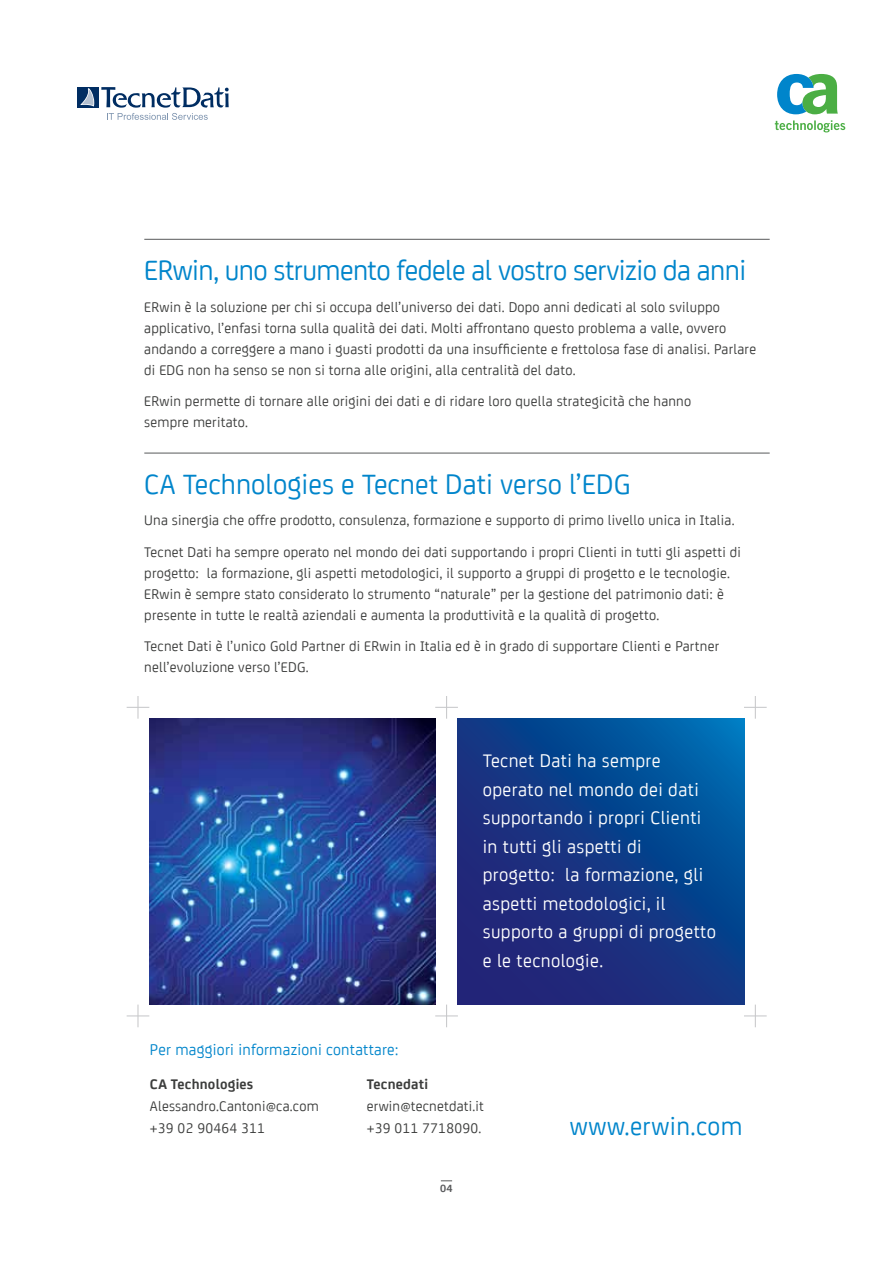
<style>
.page{position:relative;width:893px;height:1263px;background:#fff}
.page>*{position:absolute;margin:0;border:0;box-sizing:border-box;transform-origin:0 0}
.t1{font:30px "CA Sans";letter-spacing:-.02em;color:#0085cb}
.t2{font:30px "CA Sans";color:#0085cb}
.t3{font:27px "CA Sans";letter-spacing:.015em;color:#0085cb}
.t4{font:19.5px/28.5px "CA Sans";letter-spacing:.02em;color:#fff}
.t5{font:16.5px "CA Sans";letter-spacing:.015em;color:#0085cb}
.t6{font:15px/21px "CA Sans";letter-spacing:.015em;color:#3c3d3c}
.t7{font:700 15px "CA Sans";letter-spacing:.015em;color:#3c3d3c}
.t8{font:700 11.25px "CA Sans";color:#58595b}
</style>
<div class="page">
<svg style="left:777px;top:74px;width:61px;height:40px"></svg>
<svg style="left:775px;top:120px;width:70px;height:12px"></svg>
<div style="left:78px;top:87px;width:21px;height:20px;background:#002d62"></div>
<svg style="left:81px;top:88px;width:13px;height:18px"></svg>
<svg style="left:101px;top:87px;width:128px;height:33px"></svg>
<hr style="left:144px;top:239px;width:626px;height:1px;background:#58595b">
<hr style="left:144px;top:453px;width:626px;height:1px;background:#58595b">
<svg style="left:458px;top:719px;width:286px;height:285px;background:#103b88"></svg>
<svg style="left:744px;top:696px;width:23px;height:23px"></svg>
<svg style="left:744px;top:1004px;width:23px;height:23px"></svg>
<svg style="left:127px;top:696px;width:22px;height:23px"></svg>
<svg style="left:435px;top:696px;width:23px;height:23px"></svg>
<svg style="left:127px;top:1004px;width:22px;height:23px"></svg>
<svg style="left:435px;top:1004px;width:23px;height:23px"></svg>
<img style="left:149px;top:719px;width:286px;height:285px">
<h1 class="t1" style="left:144px;top:249px;width:603px">ERwin, uno strumento fedele al vostro servizio da anni</h1>
<p class="t6" style="left:144px;top:295px;width:613px">ERwin è la soluzione per chi si occupa dell’universo dei dati. Dopo anni dedicati al solo sviluppo applicativo, l’enfasi torna sulla qualità dei dati. Molti affrontano questo problema a valle, ovvero andando a correggere a mano i guasti prodotti da una insufficiente e frettolosa fase di analisi. Parlare di EDG non ha senso se non si torna alle origini, alla centralità del dato.</p>
<p class="t6" style="left:144px;top:390px;width:548px">ERwin permette di tornare alle origini dei dati e di ridare loro quella strategicità che hanno sempre meritato.</p>
<h1 class="t2" style="left:144px;top:462px;width:488px">CA Technologies e Tecnet Dati verso l’EDG</h1>
<p class="t6" style="left:144px;top:504px;width:598px;line-height:31.5px">Una sinergia che offre prodotto, consulenza, formazione e supporto di primo livello unica in Italia.<br>Tecnet Dati ha sempre operato nel mondo dei dati supportando i propri Clienti in tutti gli aspetti di</p>
<p class="t6" style="left:144px;top:561px;width:587px">progetto: la formazione, gli aspetti metodologici, il supporto a gruppi di progetto e le tecnologie.<br>ERwin è sempre stato considerato lo strumento “naturale” per la gestione del patrimonio dati: è presente in tutte le realtà aziendali e aumenta la produttività e la qualità di progetto.</p>
<p class="t6" style="left:144px;top:635px;width:576px">Tecnet Dati è l’unico Gold Partner di ERwin in Italia ed è in grado di supportare Clienti e Partner nell’evoluzione verso l’EDG.</p>
<h3 class="t4" style="left:483px;top:745px;width:235px">Tecnet Dati ha sempre operato nel mondo dei dati supportando i propri Clienti in tutti gli aspetti di progetto: la formazione, gli aspetti metodologici, il supporto a gruppi di progetto e le tecnologie.</h3>
<p class="t5" style="left:150px;top:1038px;width:250px">Per maggiori informazioni contattare:</p>
<p class="t7" style="left:367px;top:1072px;width:63px">Tecnedati</p>
<p class="t6" style="left:367px;top:1094px;width:119px;line-height:22.2px">erwin@tecnetdati.it +39 011 7718090.</p>
<p class="t7" style="left:150px;top:1072px;width:105px">CA Technologies</p>
<p class="t6" style="left:150px;top:1094px;width:170px;line-height:22.2px">Alessandro.Cantoni@ca.com +39 02 90464 311</p>
<p class="t8" style="left:440px;top:1179px;width:14px">04</p>
<h2 class="t3" style="left:570px;top:1107px;width:174px">www.erwin.com</h2>
</div>
